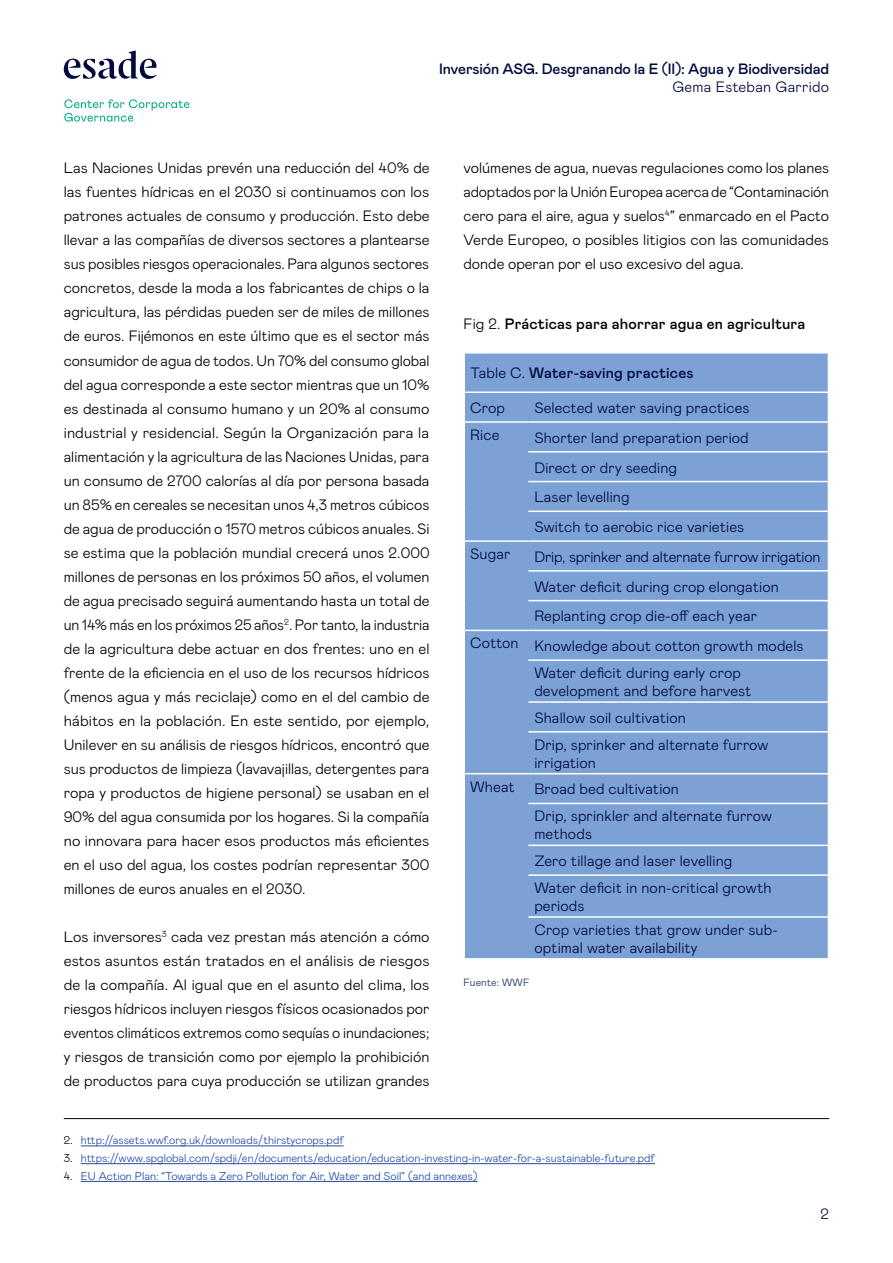
<style>
.page{position:relative;width:893px;height:1263px;background:#fff}
.page>*{position:absolute;margin:0;border:0;box-sizing:border-box;transform-origin:0 0}
.t1{font:300 15px/24px "Mabry Pro";color:#000;text-align:justify}
.t2{font:300 15px/26.8px "Mabry Pro";letter-spacing:.01em;color:#000b3d}
.t3{font:500 15px "Mabry Pro";letter-spacing:-.01em;color:#000b3d}
.t4{font:500 15px "Mabry Pro";letter-spacing:.01em;color:#000}
.t5{font:300 15px "Mabry Pro";letter-spacing:-.01em;color:#000b3d}
.t6{font:500 15px "Mabry Pro";letter-spacing:.01em;color:#000b3d}
.t7{font:300 11.25px "Mabry Pro";color:#224ba0}
.t8{font:300 10.5px "Mabry Pro";letter-spacing:.02em;color:#18305b}
.s1{font-weight:300}
.s2{color:#000}
</style>
<div class="page">
<svg style="left:64px;top:99px;width:125px;height:23px"></svg>
<svg style="left:64px;top:51px;width:92px;height:28px"></svg>
<hr style="left:81px;top:1145px;width:263px;height:1px;background:#224ba0">
<hr style="left:81px;top:1163px;width:574px;height:1px;background:#224ba0">
<hr style="left:81px;top:1181px;width:396px;height:1px;background:#224ba0">
<hr style="left:64px;top:1118px;width:765px;height:1px;background:#000">
<div style="left:465px;top:354px;width:363px;height:604px;background:#7ca1d5"></div>
<hr style="left:463px;top:391px;width:65px;height:2px;background:#fff">
<hr style="left:528px;top:391px;width:301px;height:2px;background:#fff">
<hr style="left:463px;top:421px;width:65px;height:2px;background:#fff">
<hr style="left:528px;top:421px;width:301px;height:2px;background:#fff">
<hr style="left:528px;top:451px;width:301px;height:1px;background:#fff">
<hr style="left:528px;top:481px;width:301px;height:1px;background:#fff">
<hr style="left:528px;top:511px;width:301px;height:1px;background:#fff">
<hr style="left:463px;top:540px;width:65px;height:2px;background:#fff">
<hr style="left:528px;top:540px;width:301px;height:2px;background:#fff">
<hr style="left:528px;top:570px;width:301px;height:2px;background:#fff">
<hr style="left:528px;top:600px;width:301px;height:1px;background:#fff">
<hr style="left:463px;top:630px;width:65px;height:1px;background:#fff">
<hr style="left:528px;top:630px;width:301px;height:1px;background:#fff">
<hr style="left:528px;top:659px;width:301px;height:2px;background:#fff">
<hr style="left:528px;top:701px;width:301px;height:2px;background:#fff">
<hr style="left:528px;top:731px;width:301px;height:1px;background:#fff">
<hr style="left:463px;top:773px;width:65px;height:1px;background:#fff">
<hr style="left:528px;top:773px;width:301px;height:1px;background:#fff">
<hr style="left:528px;top:803px;width:301px;height:1px;background:#fff">
<hr style="left:528px;top:844px;width:301px;height:2px;background:#fff">
<hr style="left:528px;top:874px;width:301px;height:2px;background:#fff">
<hr style="left:528px;top:916px;width:301px;height:2px;background:#fff">
<p class="t3" style="left:439px;top:58px;width:391px">Inversión ASG. Desgranando la E (II): Agua y Biodiversidad</p>
<p class="t2" style="left:672px;top:73px;width:158px">Gema Esteban Garrido</p>
<p class="t1" style="left:64px;top:155px;width:367px">Las Naciones Unidas prevén una reducción del 40% de las fuentes hídricas en el 2030 si continuamos con los patrones actuales de consumo y producción. Esto debe llevar a las compañías de diversos sectores a plantearse sus posibles riesgos operacionales. Para algunos sectores concretos, desde la moda a los fabricantes de chips o la agricultura, las pérdidas pueden ser de miles de millones de euros. Fijémonos en este último que es el sector más consumidor de agua de todos. Un 70% del consumo global del agua corresponde a este sector mientras que un 10% es destinada al consumo humano y un 20% al consumo industrial y residencial. Según la Organización para la alimentación y la agricultura de las Naciones Unidas, para un consumo de 2700 calorías al día por persona basada un 85% en cereales se necesitan unos 4,3 metros cúbicos de agua de producción o 1570 metros cúbicos anuales. Si se estima que la población mundial crecerá unos 2.000 millones de personas en los próximos 50 años, el volumen de agua precisado seguirá aumentando hasta un total de un 14% más en los próximos 25 años<sup>2</sup>. Por tanto, la industria de la agricultura debe actuar en dos frentes: uno en el frente de la eficiencia en el uso de los recursos hídricos (menos agua y más reciclaje) como en el del cambio de hábitos en la población. En este sentido, por ejemplo, Unilever en su análisis de riesgos hídricos, encontró que sus productos de limpieza (lavavajillas, detergentes para ropa y productos de higiene personal) se usaban en el 90% del agua consumida por los hogares. Si la compañía no innovara para hacer esos productos más eficientes en el uso del agua, los costes podrían representar 300 millones de euros anuales en el 2030.</p>
<p class="t1" style="left:64px;top:923px;width:367px">Los inversores<sup>3</sup> cada vez prestan más atención a cómo estos asuntos están tratados en el análisis de riesgos de la compañía. Al igual que en el asunto del clima, los riesgos hídricos incluyen riesgos físicos ocasionados por eventos climáticos extremos como sequías o inundaciones; y riesgos de transición como por ejemplo la prohibición de productos para cuya producción se utilizan grandes</p>
<p class="t1" style="left:463px;top:155px;width:367px">volúmenes de agua, nuevas regulaciones como los planes adoptados por la Unión Europea acerca de “Contaminación cero para el aire, agua y suelos<sup>4</sup>” enmarcado en el Pacto Verde Europeo, o posibles litigios con las comunidades donde operan por el uso excesivo del agua.</p>
<p class="t4" style="left:463px;top:313px;width:343px"><span class="s1">Fig 2.</span> Prácticas para ahorrar agua en agricultura</p>
<p class="t6" style="left:470px;top:363px;width:225px"><span class="s1">Table C.</span> Water-saving practices</p>
<p class="t2" style="left:470px;top:394px;width:36px">Crop</p>
<p class="t2" style="left:534px;top:394px;width:217px">Selected water saving practices</p>
<p class="t2" style="left:470px;top:420px;width:31px">Rice</p>
<p class="t2" style="left:534px;top:422px;width:216px;line-height:29.7px">Shorter land preparation period<br>Direct or dry seeding<br>Laser levelling<br>Switch to aerobic rice varieties</p>
<p class="t2" style="left:470px;top:539px;width:42px">Sugar</p>
<p class="t5" style="left:534px;top:546px;width:288px">Drip, sprinker and alternate furrow irrigation</p>
<p class="t2" style="left:534px;top:572px;width:246px">Water deficit during crop elongation</p>
<p class="t2" style="left:534px;top:602px;width:224px">Replanting crop die-off each year</p>
<p class="t2" style="left:470px;top:632px;width:335px">Cotton Knowledge about cotton growth models</p>
<p class="t2" style="left:534px;top:663px;width:219px;line-height:18px">Water deficit during early crop development and before harvest</p>
<p class="t2" style="left:534px;top:703px;width:236px">Shallow soil cultivation<br>Drip, sprinker and alternate furrow</p>
<p class="t2" style="left:534px;top:748px;width:63px">irrigation</p>
<p class="t2" style="left:470px;top:772px;width:46px">Wheat</p>
<p class="t2" style="left:534px;top:775px;width:239px">Broad bed cultivation<br>Drip, sprinkler and alternate furrow</p>
<p class="t2" style="left:534px;top:820px;width:239px">methods<br>Zero tillage and laser levelling<br>Water deficit in non-critical growth</p>
<p class="t2" style="left:534px;top:893px;width:245px;line-height:23.9px">periods<br>Crop varieties that grow under sub-</p>
<p class="t2" style="left:534px;top:933px;width:165px">optimal water availability</p>
<p class="t8" style="left:463px;top:975px;width:67px">Fuente: WWF</p>
<p class="t7" style="left:64px;top:1132px;width:281px"><span class="s2">2.</span> http://assets.wwf.org.uk/downloads/thirstycrops.pdf</p>
<p class="t7" style="left:64px;top:1150px;width:593px"><span class="s2">3.</span> https://www.spglobal.com/spdji/en/documents/education/education-investing-in-water-for-a-sustainable-future.pdf</p>
<p class="t7" style="left:64px;top:1168px;width:415px"><span class="s2">4.</span> EU Action Plan: “Towards a Zero Pollution for Air, Water and Soil” (and annexes)</p>
<p class="t2" style="left:821px;top:1199px;width:10px">2</p>
</div>
